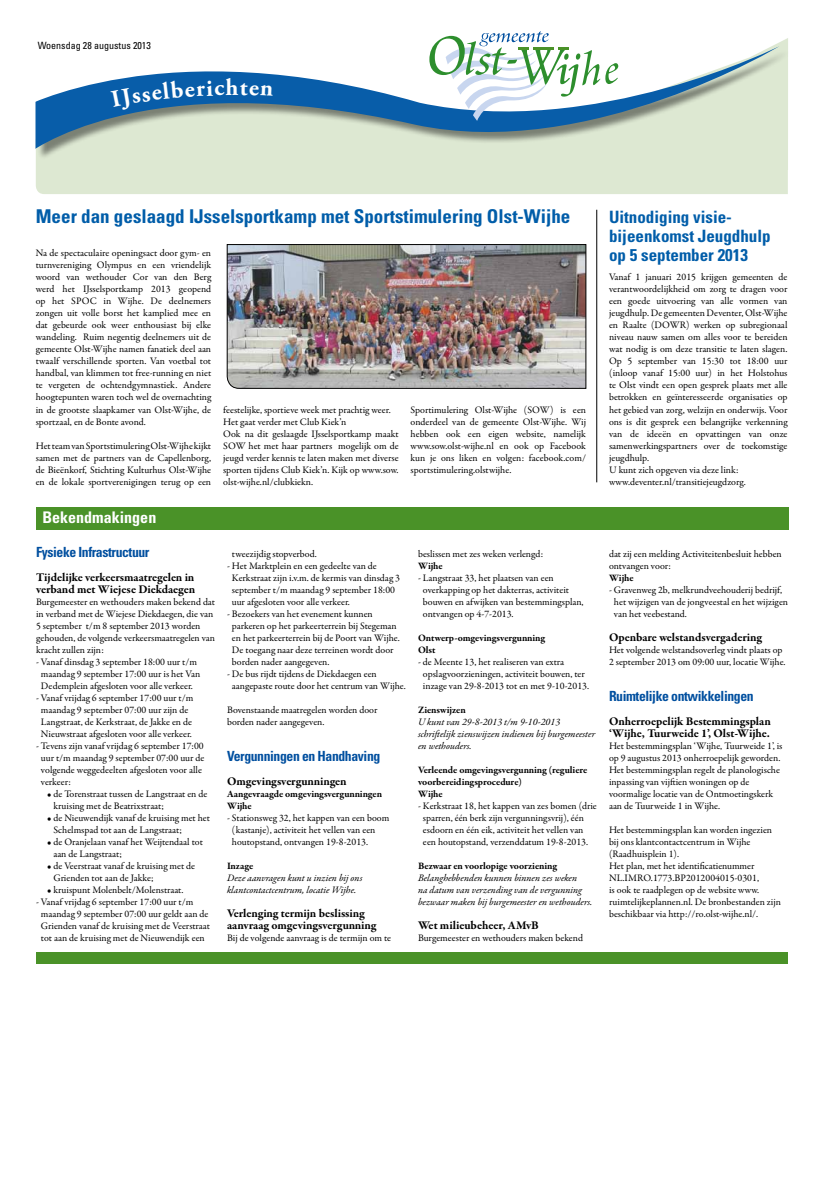
<style>
.page{position:relative;width:823px;height:1191px;background:#fff}
.page>*{position:absolute;margin:0;border:0;box-sizing:border-box;transform-origin:0 0}
.t1{font:700 23.8px "Adobe Garamond Pro";color:#fff}
.t2{font:700 condensed 19px "Univers";color:#005da9}
.t3{font:700 condensed 17px/19px "Univers";color:#005da9}
.t4{font:700 condensed 16px "Univers";color:#fff}
.t5{font:700 condensed 14px "Univers";letter-spacing:-.03em;color:#004f9f}
.t6{font:700 12px/12px "Garamond Premr Pro";letter-spacing:-.005em;color:#000}
.t7{font:10px/12px "Garamond Premr Pro";letter-spacing:-.005em;color:#000}
.t8{font:italic 10px/12px "Garamond Premr Pro";color:#000}
.t9{font:700 10px/12px "Garamond Premr Pro";letter-spacing:-.005em;color:#000}
.t10{font:condensed 10px "Univers";color:#000}
</style>
<div class="page">
<div style="left:36px;top:155px;width:751px;height:39px;background:#dde8d2"></div>
<div style="left:37px;top:49px;width:753px;height:111px;background:#dde8d2"></div>
<svg style="left:35px;top:46px;width:746px;height:109px"></svg>
<svg style="left:429px;top:31px;width:189px;height:90px"></svg>
<img style="left:227px;top:244px;width:358px;height:144px">
<div style="left:36px;top:952px;width:751px;height:12px;background:#4a9228"></div>
<div style="left:36px;top:507px;width:751px;height:22px;background:#4a9228"></div>
<hr style="left:596px;top:210px;width:1px;height:272px;background:#000">
<svg style="left:111px;top:80px;width:113px;height:30px;background:#1360a4"></svg>
<svg style="left:240px;top:83px;width:33px;height:13px"></svg>
<p class="t10" style="left:38px;top:39px;width:114px">Woensdag 28 augustus 2013</p>
<h1 class="t1" style="left:225px;top:74px;width:15px">h</h1>
<h2 class="t2" style="left:36px;top:205px;width:536px">Meer dan geslaagd IJsselsportkamp met Sportstimulering Olst-Wijhe</h2>
<p class="t7" style="left:36px;top:247px;width:177px;text-align:justify">Na de spectaculaire openingsact door gym- en turnvereniging Olympus en een vriendelijk woord van wethouder Cor van den Berg werd het IJsselsportkamp 2013 geopend op het SPOC in Wijhe. De deelnemers zongen uit volle borst het kamplied mee en dat gebeurde ook weer enthousiast bij elke wandeling. Ruim negentig deelnemers uit de gemeente Olst-Wijhe namen fanatiek deel aan twaalf verschillende sporten. Van voetbal tot handbal, van klimmen tot free-running en niet te vergeten de ochtendgymnastiek. Andere hoogtepunten waren toch wel de overnachting in de grootste slaapkamer van Olst-Wijhe, de sportzaal, en de Bonte avond.</p>
<p class="t7" style="left:36px;top:439px;width:177px;text-align:justify">Het team van Sportstimulering Olst-Wijhe kijkt samen met de partners van de Capellenborg, de Bieënkorf, Stichting Kulturhus Olst-Wijhe en de lokale sportverenigingen terug op een</p>
<p class="t7" style="left:223px;top:403px;width:177px">feestelijke, sportieve week met prachtig weer.<br>Het gaat verder met Club Kiek’n<br>Ook na dit geslaagde IJsselsportkamp maakt SOW het met haar partners mogelijk om de jeugd verder kennis te laten maken met diverse sporten tijdens Club Kiek’n. Kijk op www.sow. olst-wijhe.nl/clubkiekn.</p>
<p class="t7" style="left:410px;top:403px;width:177px;text-align:justify">Sportimulering Olst-Wijhe (SOW) is een onderdeel van de gemeente Olst-Wijhe. Wij hebben ook een eigen website, namelijk www.sow.olst-wijhe.nl en ook op Facebook kun je ons liken en volgen: facebook.com/ sportstimulering.olstwijhe.</p>
<h3 class="t4" style="left:42px;top:507px;width:115px">Bekendmakingen</h3>
<h3 class="t5" style="left:36px;top:543px;width:115px">Fysieke Infrastructuur</h3>
<p class="t6" style="left:36px;top:571px;width:161px">Tijdelijke verkeersmaatregelen in verband met Wiejese Diekdaegen</p>
<p class="t7" style="left:36px;top:595px;width:180px">Burgemeester en wethouders maken bekend dat in verband met de Wiejese Diekdaegen, die van 5 september t/m 8 september 2013 worden gehouden, de volgende verkeersmaatregelen van kracht zullen zijn:</p>
<p class="t7" style="left:36px;top:655px;width:165px;text-align:center">- Vanaf dinsdag 3 september 18:00 uur t/m maandag 9 september 17:00 uur is het Van<br>Dedemplein afgesloten voor alle verkeer.</p>
<p class="t7" style="left:36px;top:691px;width:159px;text-align:center">- Vanaf vrijdag 6 september 17:00 uur t/m maandag 9 september 07:00 uur zijn de Langstraat, de Kerkstraat, de Jakke en de Nieuwstraat afgesloten voor alle verkeer.</p>
<p class="t7" style="left:41px;top:739px;width:165px;text-indent:-5px">- Tevens zijn vanaf vrijdag 6 september 17:00 uur t/m maandag 9 september 07:00 uur de volgende weggedeelten afgesloten voor alle verkeer:</p>
<p class="t7" style="left:53px;top:787px;width:155px;text-indent:-6px">• de Torenstraat tussen de Langstraat en de kruising met de Beatrixstraat;</p>
<p class="t7" style="left:53px;top:811px;width:158px;text-indent:-6px">• de Nieuwendijk vanaf de kruising met het<br>Schelmspad tot aan de Langstraat;</p>
<p class="t7" style="left:53px;top:835px;width:151px;text-indent:-6px">• de Oranjelaan vanaf het Weijtendaal tot aan de Langstraat;</p>
<p class="t7" style="left:53px;top:859px;width:143px;text-indent:-6px">• de Veerstraat vanaf de kruising met de<br>Grienden tot aan de Jakke;</p>
<p class="t7" style="left:47px;top:883px;width:138px">• kruispunt Molenbelt/Molenstraat.</p>
<p class="t7" style="left:41px;top:895px;width:170px;text-indent:-5px">- Vanaf vrijdag 6 september 17:00 uur t/m maandag 9 september 07:00 uur geldt aan de Grienden vanaf de kruising met de Veerstraat tot aan de kruising met de Nieuwendijk een</p>
<p class="t7" style="left:232px;top:547px;width:86px">tweezijdig stopverbod.</p>
<p class="t7" style="left:232px;top:559px;width:169px;text-indent:-5px">- Het Marktplein en een gedeelte van de Kerkstraat zijn i.v.m. de kermis van dinsdag 3 september t/m maandag 9 september 18:00 uur afgesloten voor alle verkeer.</p>
<p class="t7" style="left:232px;top:607px;width:169px;text-indent:-5px">- Bezoekers van het evenement kunnen parkeren op het parkeerterrein bij Stegeman en het parkeerterrein bij de Poort van Wijhe.<br>De toegang naar deze terreinen wordt door borden nader aangegeven.</p>
<p class="t7" style="left:232px;top:667px;width:175px;text-indent:-5px">- De bus rijdt tijdens de Diekdaegen een aangepaste route door het centrum van Wijhe.</p>
<p class="t7" style="left:227px;top:703px;width:152px">Bovenstaande maatregelen worden door borden nader aangegeven.</p>
<h3 class="t5" style="left:227px;top:747px;width:155px">Vergunningen en Handhaving</h3>
<p class="t6" style="left:227px;top:775px;width:121px">Omgevingsvergunningen</p>
<p class="t9" style="left:227px;top:787px;width:156px">Aangevraagde omgevingsvergunningen<br>Wijhe</p>
<p class="t7" style="left:232px;top:811px;width:159px;text-indent:-5px">- Stationsweg 32, het kappen van een boom (kastanje), activiteit het vellen van een houtopstand, ontvangen 19-8-2013.</p>
<p class="t9" style="left:227px;top:859px;width:28px">Inzage</p>
<p class="t8" style="left:227px;top:872px;width:137px">Deze aanvragen kunt u inzien bij ons klantcontactcentrum, locatie Wijhe.</p>
<p class="t6" style="left:227px;top:907px;width:151px">Verlenging termijn beslissing aanvraag omgevingsvergunning</p>
<p class="t7" style="left:227px;top:931px;width:165px">Bij de volgende aanvraag is de termijn om te</p>
<p class="t7" style="left:418px;top:547px;width:127px">beslissen met zes weken verlengd:</p>
<p class="t9" style="left:418px;top:559px;width:26px">Wijhe</p>
<p class="t7" style="left:422px;top:571px;width:162px;text-indent:-5px">- Langstraat 33, het plaatsen van een overkapping op het dakterras, activiteit bouwen en afwijken van bestemmingsplan, ontvangen op 4-7-2013.</p>
<p class="t9" style="left:418px;top:631px;width:129px">Ontwerp-omgevingsvergunning<br>Olst</p>
<p class="t7" style="left:422px;top:655px;width:167px;text-indent:-5px">- de Meente 13, het realiseren van extra opslagvoorzieningen, activiteit bouwen, ter inzage van 29-8-2013 tot en met 9-10-2013.</p>
<p class="t9" style="left:418px;top:703px;width:49px">Zienswijzen</p>
<p class="t8" style="left:418px;top:716px;width:179px">U kunt van 29-8-2013 t/m 9-10-2013 schriftelijk zienswijzen indienen bij burgemeester en wethouders.</p>
<p class="t9" style="left:418px;top:763px;width:171px">Verleende omgevingsvergunning (reguliere voorbereidingsprocedure)<br>Wijhe</p>
<p class="t7" style="left:422px;top:799px;width:175px;text-indent:-5px">- Kerkstraat 18, het kappen van zes bomen (drie sparren, één berk zijn vergunningsvrij), één esdoorn en één eik, activiteit het vellen van een houtopstand, verzenddatum 19-8-2013.</p>
<p class="t9" style="left:418px;top:859px;width:140px">Bezwaar en voorlopige voorziening</p>
<p class="t8" style="left:418px;top:872px;width:176px">Belanghebbenden kunnen binnen zes weken<br>na datum van verzending van de vergunning bezwaar maken bij burgemeester en wethouders.</p>
<p class="t6" style="left:418px;top:919px;width:122px">Wet milieubeheer, AMvB</p>
<p class="t7" style="left:418px;top:931px;width:166px">Burgemeester en wethouders maken bekend</p>
<h3 class="t3" style="left:608px;top:207px;width:163px">Uitnodiging visie&shy;bijeenkomst Jeugdhulp op 5 september 2013</h3>
<p class="t7" style="left:608px;top:271px;width:180px">Vanaf 1 januari 2015 krijgen gemeenten de verantwoordelijkheid om zorg te dragen voor een goede uitvoering van alle vormen van jeugdhulp. De gemeenten Deventer, Olst-Wijhe en Raalte (DOWR) werken op subregionaal niveau nauw samen om alles voor te bereiden wat nodig is om deze transitie te laten slagen.<br>Op 5 september van 15:30 tot 18:00 uur (inloop vanaf 15:00 uur) in het Holstohus te Olst vindt een open gesprek plaats met alle betrokken en geïnteresseerde organisaties op het gebied van zorg, welzijn en onderwijs. Voor ons is dit gesprek een belangrijke verkenning van de ideeën en opvattingen van onze samenwerkingspartners over de toekomstige jeugdhulp.<br>U kunt zich opgeven via deze link: www.deventer.nl/transitiejeugdzorg.</p>
<p class="t7" style="left:608px;top:547px;width:174px">dat zij een melding Activiteitenbesluit hebben ontvangen voor:</p>
<p class="t9" style="left:608px;top:571px;width:26px">Wijhe</p>
<p class="t7" style="left:613px;top:583px;width:175px;text-indent:-5px">- Gravenweg 2b, melkrundveehouderij bedrijf, het wijzigen van de jongveestal en het wijzigen van het veebestand.</p>
<p class="t6" style="left:608px;top:631px;width:154px">Openbare welstandsvergadering</p>
<p class="t7" style="left:608px;top:643px;width:178px">Het volgende welstandsoverleg vindt plaats op<br>2 september 2013 om 09:00 uur, locatie Wijhe.</p>
<h3 class="t5" style="left:608px;top:687px;width:146px">Ruimtelijke ontwikkelingen</h3>
<p class="t6" style="left:608px;top:715px;width:163px">Onherroepelijk Bestemmingsplan ‘Wijhe, Tuurweide 1’, Olst-Wijhe.</p>
<p class="t7" style="left:608px;top:739px;width:175px">Het bestemmingsplan ‘Wijhe, Tuurweide 1’, is op 9 augustus 2013 onherroepelijk geworden.<br>Het bestemmingsplan regelt de planologische inpassing van vijftien woningen op de voormalige locatie van de Ontmoetingskerk aan de Tuurweide 1 in Wijhe.</p>
<p class="t7" style="left:608px;top:823px;width:173px">Het bestemmingsplan kan worden ingezien bij ons klantcontactcentrum in Wijhe (Raadhuisplein 1).<br>Het plan, met het identificatienummer NL.IMRO.1773.BP2012004015-0301,<br>is ook te raadplegen op de website www. ruimtelijkeplannen.nl. De bronbestanden zijn beschikbaar via http://ro.olst-wijhe.nl/.</p>
</div>
